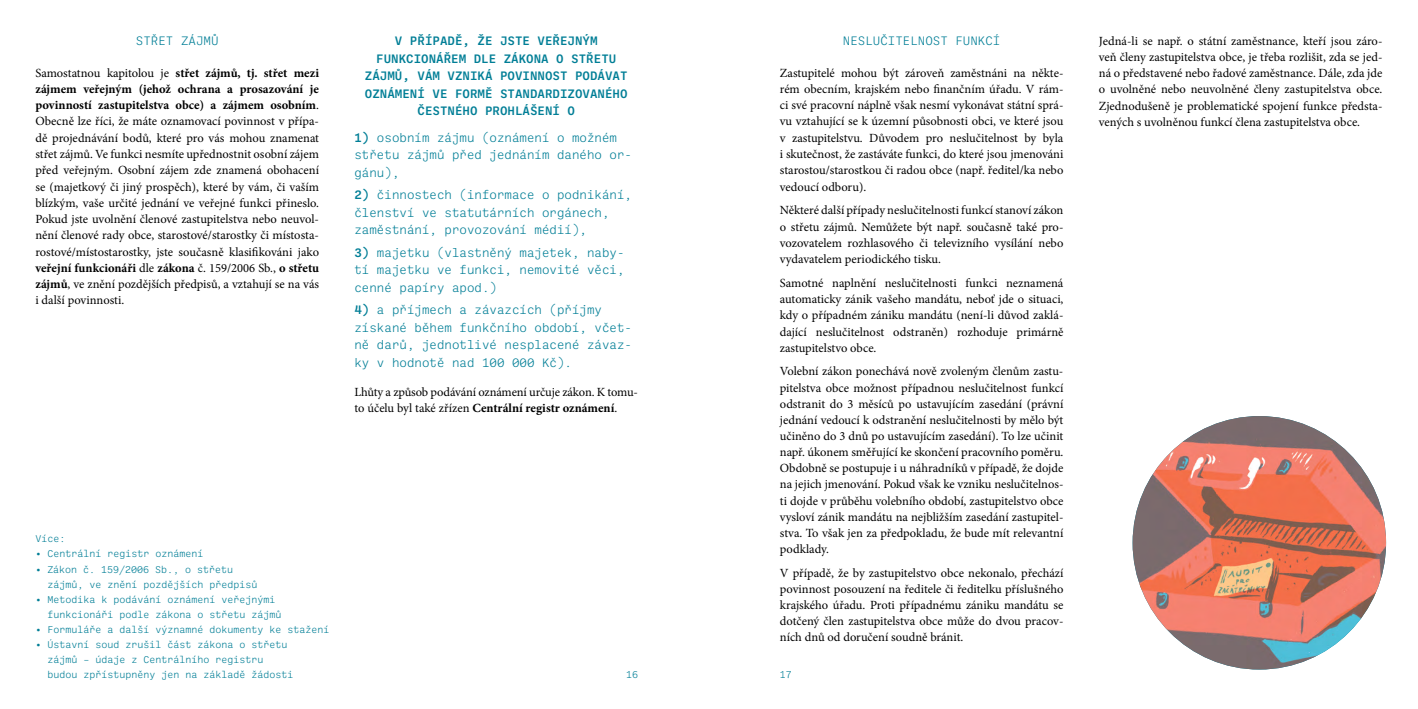
<style>
.page{position:relative;width:1418px;height:709px;background:#fff}
.page>*{position:absolute;margin:0;border:0;box-sizing:border-box;transform-origin:0 0}
.t1{font:12.5px/16.2px "Minion Pro";letter-spacing:-.005em;color:#000;text-align:justify}
.t2{font:300 12.5px/17.5px "Ballinger Mono";color:#007e96}
.t3{font:500 12.5px/17.5px "Ballinger Mono";color:#007e96;text-align:center}
.t4{font:300 10px "Ballinger Mono";color:#007e96}
.s1{font-weight:700}
.s2{font-weight:900}
.s3{font-weight:500}
</style>
<div class="page">
<img style="left:1132px;top:416px;width:253px;height:253px;border-radius:127px">
<p class="t2" style="left:136px;top:32px;width:84px">STŘET ZÁJMŮ</p>
<p class="t1" style="left:35px;top:65px;width:285px">Samostatnou kapitolou je <span class="s1">střet zájmů, tj. střet mezi zájmem veřejným (jehož ochrana a prosazování je povinností zastupitelstva obce) a zájmem osobním</span>.<br>Obecně lze říci, že máte oznamovací povinnost v přípa&shy;dě projednávání bodů, které pro vás mohou znamenat střet zájmů. Ve funkci nesmíte upřednostnit osobní zájem před veřejným. Osobní zájem zde znamená obohacení se (majetkový či jiný prospěch), které by vám, či vaším blízkým, vaše určité jednání ve veřejné funkci přineslo.<br>Pokud jste uvolnění členové zastupitelstva nebo neuvol&shy;nění členové rady obce, starostové/starostky či místosta&shy;rostové/místostarostky, jste současně klasifikováni jako <span class="s1">veřejní funkcionáři</span> dle <span class="s1">zákona</span> č. 159/2006 Sb., <span class="s1">o střetu zájmů</span>, ve znění pozdějších předpisů, a vztahují se na vás i další povinnosti.</p>
<p class="t4" style="left:35px;top:533px;width:32px">Více:</p>
<p class="t4" style="left:35px;top:548px;width:170px"><span class="s2">·</span> Centrální registr oznámení</p>
<p class="t4" style="left:35px;top:563px;width:199px"><span class="s2">·</span> Zákon č. 159/2006 Sb., o střetu</p>
<p class="t4" style="left:47px;top:578px;width:212px">zájmů, ve znění pozdějších předpisů</p>
<p class="t4" style="left:35px;top:593px;width:242px"><span class="s2">·</span> Metodika k podávání oznámení veřejnými</p>
<p class="t4" style="left:47px;top:608px;width:236px">funkcionáři podle zákona o střetu zájmů</p>
<p class="t4" style="left:35px;top:623px;width:296px"><span class="s2">·</span> Formuláře a další významné dokumenty ke stažení</p>
<p class="t4" style="left:35px;top:638px;width:253px"><span class="s2">·</span> Ústavní soud zrušil část zákona o střetu</p>
<p class="t4" style="left:47px;top:653px;width:218px">zájmů – údaje z Centrálního registru</p>
<p class="t4" style="left:47px;top:668px;width:248px">budou zpřístupněny jen na základě žádosti</p>
<p class="t3" style="left:365px;top:33px;width:264px">V PŘÍPADĚ, ŽE JSTE VEŘEJNÝM<br>FUNKCIONÁŘEM DLE ZÁKONA O STŘETU<br>ZÁJMŮ, VÁM VZNIKÁ POVINNOST PODÁVAT<br>OZNÁMENÍ VE FORMĚ STANDARDIZOVANÉHO<br>ČESTNÉHO PROHLÁŠENÍ O</p>
<p class="t2" style="left:354px;top:129px;width:279px"><span class="s3">1)</span> osobním zájmu (oznámení o možném střetu zájmů před jednáním daného or&shy;gánu),</p>
<p class="t2" style="left:354px;top:186px;width:279px"><span class="s3">2)</span> činnostech (informace o podnikání, členství ve statutárních orgánech, zaměstnání, provozování médií),</p>
<p class="t2" style="left:354px;top:244px;width:272px;text-align:justify"><span class="s3">3)</span> majetku (vlastněný majetek, naby&shy;tí majetku ve funkci, nemovité věci, cenné papíry apod.)</p>
<p class="t2" style="left:354px;top:301px;width:279px"><span class="s3">4)</span> a příjmech a závazcích (příjmy získané během funkčního období, včet&shy;ně darů, jednotlivé nesplacené závaz&shy;ky v hodnotě nad 100 000 Kč).</p>
<p class="t1" style="left:354px;top:383px;width:285px">Lhůty a způsob podávání oznámení určuje zákon. K tomu&shy;to účelu byl také zřízen <span class="s1">Centrální registr oznámení</span>.</p>
<p class="t2" style="left:842px;top:32px;width:159px">NESLUČITELNOST FUNKCÍ</p>
<p class="t1" style="left:780px;top:65px;width:285px">Zastupitelé mohou být zároveň zaměstnáni na někte&shy;rém obecním, krajském nebo finančním úřadu. V rám&shy;ci své pracovní náplně však nesmí vykonávat státní sprá&shy;vu vztahující se k územní působnosti obci, ve které jsou v zastupitelstvu. Důvodem pro neslučitelnost by byla i skutečnost, že zastáváte funkci, do které jsou jmenováni starostou/starostkou či radou obce (např. ředitel/ka nebo vedoucí odboru).</p>
<p class="t1" style="left:780px;top:202px;width:285px">Některé další případy neslučitelnosti funkcí stanoví zákon o střetu zájmů. Nemůžete být např. současně také pro&shy;vozovatelem rozhlasového či televizního vysílání nebo vydavatelem periodického tisku.</p>
<p class="t1" style="left:780px;top:275px;width:285px">Samotné naplnění neslučitelnosti funkci neznamená automaticky zánik vašeho mandátu, neboť jde o situaci, kdy o případném zániku mandátu (není-li důvod zaklá&shy;dající neslučitelnost odstraněn) rozhoduje primárně zastupitelstvo obce.</p>
<p class="t1" style="left:780px;top:363px;width:285px">Volební zákon ponechává nově zvoleným členům zastu&shy;pitelstva obce možnost případnou neslučitelnost funkcí odstranit do 3 měsíců po ustavujícím zasedání (právní jednání vedoucí k odstranění neslučitelnosti by mělo být učiněno do 3 dnů po ustavujícím zasedání). To lze učinit např. úkonem směřující ke skončení pracovního poměru.<br>Obdobně se postupuje i u náhradníků v případě, že dojde na jejich jmenování. Pokud však ke vzniku neslučitelnos&shy;ti dojde v průběhu volebního období, zastupitelstvo obce vysloví zánik mandátu na nejbližším zasedání zastupitel&shy;stva. To však jen za předpokladu, že bude mít relevantní podklady.</p>
<p class="t1" style="left:780px;top:564px;width:285px">V případě, že by zastupitelstvo obce nekonalo, přechází povinnost posouzení na ředitele či ředitelku příslušného krajského úřadu. Proti případnému zániku mandátu se dotčený člen zastupitelstva obce může do dvou pracov&shy;ních dnů od doručení soudně bránit.</p>
<p class="t4" style="left:626px;top:668px;width:13px">16</p>
<p class="t4" style="left:780px;top:668px;width:13px">17</p>
<p class="t1" style="left:1098px;top:32px;width:285px">Jedná-li se např. o státní zaměstnance, kteří jsou záro&shy;veň členy zastupitelstva obce, je třeba rozlišit, zda se jed&shy;ná o představené nebo řadové zaměstnance. Dále, zda jde o uvolněné nebo neuvolněné členy zastupitelstva obce.<br>Zjednodušeně je problematické spojení funkce předsta&shy;vených s uvolněnou funkcí člena zastupitelstva obce.</p>
</div>
